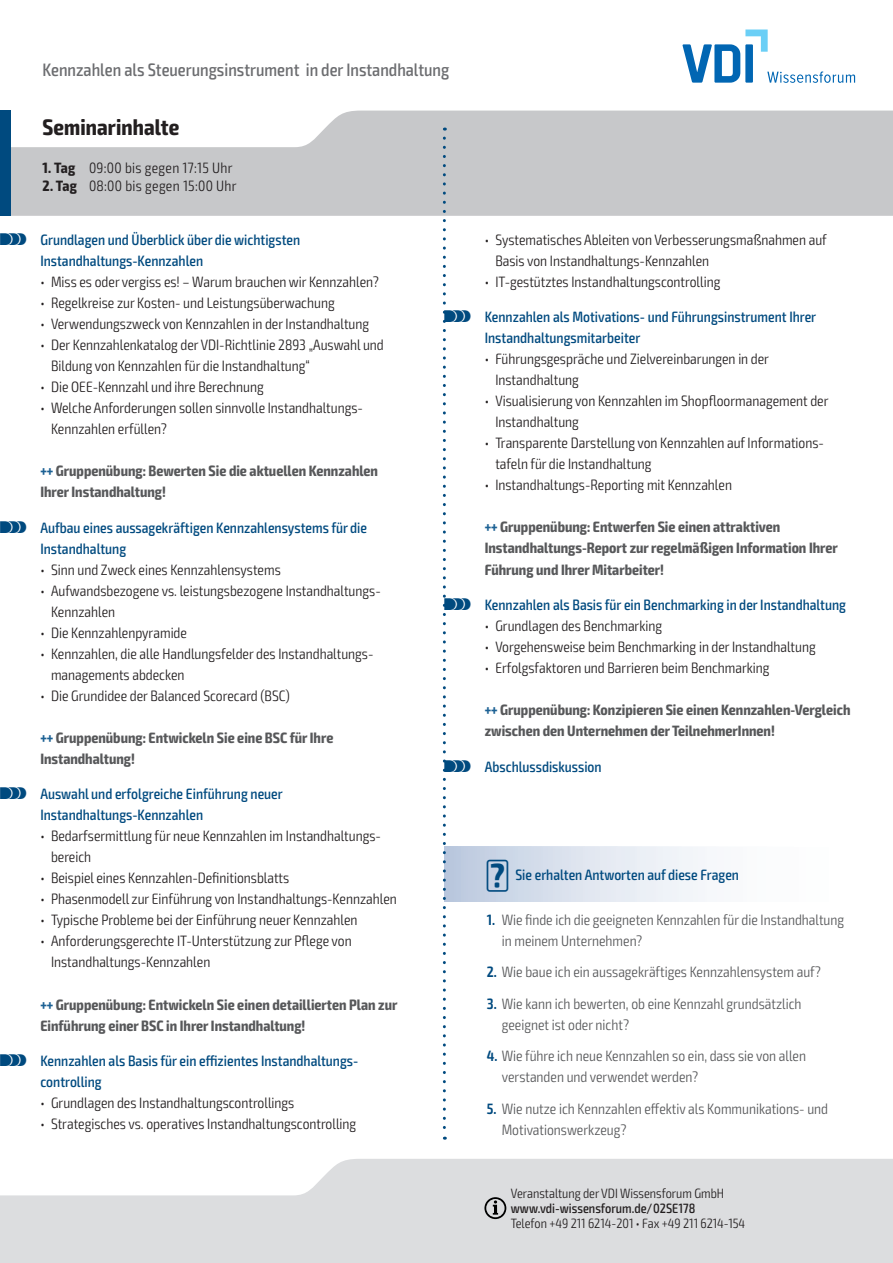
<style>
.page{position:relative;width:893px;height:1263px;background:#fff}
.page>*{position:absolute;margin:0;border:0;box-sizing:border-box;transform-origin:0 0}
.t1{font:700 condensed 22.5px "Exo 2";letter-spacing:.005em;color:#231f20}
.t2{font:500 condensed 18px "Exo 2";color:#6c6d70}
.t3{font:300 condensed 15px/21px "Exo 2";color:#231f20}
.t4{font:500 condensed 15px/21px "Exo 2";color:#004a7f}
.t5{font:700 condensed 15px/21px "Exo 2";color:#57585a}
.t6{font:300 condensed 15px/21px "Exo 2";color:#57585a}
.t7{font:300 condensed 15px "Exo 2";letter-spacing:.02em;color:#231f20}
.t8{font:300 condensed 13.5px "Exo 2";color:#231f20}
.t9{font:500 condensed 13.5px "Exo 2";color:#231f20}
.s1{font-weight:700}
.s2{font-family:"VDI Iconset S4 A Regular";font-weight:400;font-stretch:normal}
.s3{color:#1c6194}
.s4{font-weight:600;color:#004a7f}
</style>
<div class="page">
<svg style="left:0;top:1159px;width:893px;height:104px;background:#e0e1e3"></svg>
<svg style="left:11px;top:111px;width:882px;height:105px;background:#cdced0"></svg>
<div style="left:0;top:111px;width:11px;height:105px;background:#004a7f"></div>
<svg style="left:484px;top:1197px;width:22px;height:22px"></svg>
<svg style="left:682px;top:30px;width:173px;height:53px"></svg>
<div style="left:446px;top:847px;width:445px;height:54px;background:linear-gradient(to right,#c6d1e4,#fff)"></div>
<svg style="left:443px;top:138px;width:3px;height:1002px"></svg>
<p class="t2" style="left:43px;top:59px;width:408px">Kennzahlen als Steuerungsinstrument in der Instandhaltung</p>
<h1 class="t1" style="left:43px;top:113px;width:138px">Seminarinhalte</h1>
<p class="t7" style="left:43px;top:159px;width:192px"><span class="s1">1. Tag</span> 09:00 bis gegen 17:15 Uhr</p>
<p class="t7" style="left:43px;top:177px;width:196px"><span class="s1">2. Tag</span> 08:00 bis gegen 15:00 Uhr</p>
<p class="t4" style="left:40px;top:229px;width:261px;text-indent:-40px"><span class="s2">S</span> Grundlagen und Überblick über die wichtigsten<br>Instandhaltungs-Kennzahlen</p>
<p class="t3" style="left:40px;top:271px;width:340px">• Miss es oder vergiss es! – Warum brauchen wir Kennzahlen?</p>
<p class="t3" style="left:40px;top:292px;width:296px">• Regelkreise zur Kosten- und Leistungsüberwachung</p>
<p class="t3" style="left:40px;top:313px;width:330px">• Verwendungszweck von Kennzahlen in der Instandhaltung</p>
<p class="t3" style="left:51px;top:334px;width:334px;text-indent:-11px">• Der Kennzahlenkatalog der VDI-Richtlinie 2893 „Auswahl und<br>Bildung von Kennzahlen für die Instandhaltung“</p>
<p class="t3" style="left:40px;top:376px;width:225px">• Die OEE-Kennzahl und ihre Berechnung</p>
<p class="t3" style="left:51px;top:397px;width:313px;text-indent:-11px">• Welche Anforderungen sollen sinnvolle Instandhaltungs-<br>Kennzahlen erfüllen?</p>
<p class="t5" style="left:40px;top:460px;width:339px"><span class="s3">+++</span> Gruppenübung: Bewerten Sie die aktuellen Kennzahlen<br>Ihrer Instandhaltung!</p>
<p class="t4" style="left:40px;top:517px;width:328px;text-indent:-40px"><span class="s2">S</span> Aufbau eines aussagekräftigen Kennzahlensystems für die<br>Instandhaltung</p>
<p class="t3" style="left:40px;top:559px;width:242px">• Sinn und Zweck eines Kennzahlensystems</p>
<p class="t3" style="left:51px;top:580px;width:331px;text-indent:-11px">• Aufwandsbezogene vs. leistungsbezogene Instandhaltungs-<br>Kennzahlen</p>
<p class="t3" style="left:40px;top:622px;width:148px">• Die Kennzahlenpyramide</p>
<p class="t3" style="left:51px;top:643px;width:322px;text-indent:-11px">• Kennzahlen, die alle Handlungsfelder des Instandhaltungs&shy;managements abdecken</p>
<p class="t3" style="left:40px;top:685px;width:251px">• Die Grundidee der Balanced Scorecard (BSC)</p>
<p class="t5" style="left:40px;top:727px;width:294px"><span class="s3">+++</span> Gruppenübung: Entwickeln Sie eine BSC für Ihre<br>Instandhaltung!</p>
<p class="t4" style="left:40px;top:784px;width:244px;text-indent:-40px"><span class="s2">S</span> Auswahl und erfolgreiche Einführung neuer<br>Instandhaltungs-Kennzahlen</p>
<p class="t3" style="left:51px;top:826px;width:330px;text-indent:-11px">• Bedarfsermittlung für neue Kennzahlen im Instandhaltungs&shy;bereich</p>
<p class="t3" style="left:40px;top:868px;width:250px">• Beispiel eines Kennzahlen-Definitionsblatts</p>
<p class="t3" style="left:40px;top:889px;width:358px">• Phasenmodell zur Einführung von Instandhaltungs-Kennzahlen</p>
<p class="t3" style="left:40px;top:910px;width:319px">• Typische Probleme bei der Einführung neuer Kennzahlen</p>
<p class="t3" style="left:51px;top:931px;width:302px;text-indent:-11px">• Anforderungsgerechte IT-Unterstützung zur Pflege von<br>Instandhaltungs-Kennzahlen</p>
<p class="t5" style="left:40px;top:994px;width:358px"><span class="s3">+++</span> Gruppenübung: Entwickeln Sie einen detaillierten Plan zur<br>Einführung einer BSC in Ihrer Instandhaltung!</p>
<p class="t4" style="left:40px;top:1051px;width:318px;text-indent:-40px"><span class="s2">S</span> Kennzahlen als Basis für ein effizientes Instandhaltungs&shy;controlling</p>
<p class="t3" style="left:40px;top:1093px;width:255px">• Grundlagen des Instandhaltungscontrollings</p>
<p class="t3" style="left:40px;top:1114px;width:317px">• Strategisches vs. operatives Instandhaltungscontrolling</p>
<p class="t3" style="left:495px;top:229px;width:333px;text-indent:-11px">• Systematisches Ableiten von Verbesserungsmaßnahmen auf<br>Basis von Instandhaltungs-Kennzahlen</p>
<p class="t3" style="left:485px;top:271px;width:237px">• IT-gestütztes Instandhaltungscontrolling</p>
<p class="t4" style="left:485px;top:307px;width:333px;text-indent:-40px"><span class="s2">S</span> Kennzahlen als Motivations- und Führungsinstrument Ihrer<br>Instandhaltungsmitarbeiter</p>
<p class="t3" style="left:495px;top:349px;width:275px;text-indent:-11px">• Führungsgespräche und Zielvereinbarungen in der<br>Instandhaltung</p>
<p class="t3" style="left:495px;top:391px;width:335px;text-indent:-11px">• Visualisierung von Kennzahlen im Shopfloormanagement der<br>Instandhaltung</p>
<p class="t3" style="left:495px;top:433px;width:328px;text-indent:-11px">• Transparente Darstellung von Kennzahlen auf Informations&shy;tafeln für die Instandhaltung</p>
<p class="t3" style="left:485px;top:475px;width:249px">• Instandhaltungs-Reporting mit Kennzahlen</p>
<p class="t5" style="left:485px;top:517px;width:355px"><span class="s3">+++</span> Gruppenübung: Entwerfen Sie einen attraktiven<br>Instandhaltungs-Report zur regelmäßigen Information Ihrer<br>Führung und Ihrer Mitarbeiter!</p>
<p class="t4" style="left:444px;top:595px;width:403px"><span class="s2">S</span> Kennzahlen als Basis für ein Benchmarking in der Instandhaltung</p>
<p class="t3" style="left:485px;top:616px;width:179px">• Grundlagen des Benchmarking</p>
<p class="t3" style="left:485px;top:637px;width:332px">• Vorgehensweise beim Benchmarking in der Instandhaltung</p>
<p class="t3" style="left:485px;top:658px;width:286px">• Erfolgsfaktoren und Barrieren beim Benchmarking</p>
<p class="t5" style="left:485px;top:700px;width:367px"><span class="s3">+++</span> Gruppenübung: Konzipieren Sie einen Kennzahlen-Vergleich zwischen den Unternehmen der TeilnehmerInnen!</p>
<p class="t4" style="left:444px;top:757px;width:159px"><span class="s2">S</span> Abschlussdiskussion</p>
<p class="t4" style="left:487px;top:864px;width:254px"><span class="s2">?</span> Sie erhalten Antworten auf diese Fragen</p>
<p class="t6" style="left:502px;top:909px;width:344px;text-indent:-15px"><span class="s4">1.</span> Wie finde ich die geeigneten Kennzahlen für die Instandhaltung in meinem Unternehmen?</p>
<p class="t6" style="left:487px;top:962px;width:336px"><span class="s4">2.</span> Wie baue ich ein aussagekräftiges Kennzahlensystem auf?</p>
<p class="t6" style="left:502px;top:993px;width:301px;text-indent:-15px"><span class="s4">3.</span> Wie kann ich bewerten, ob eine Kennzahl grundsätzlich geeignet ist oder nicht?</p>
<p class="t6" style="left:502px;top:1046px;width:306px;text-indent:-15px"><span class="s4">4.</span> Wie führe ich neue Kennzahlen so ein, dass sie von allen verstanden und verwendet werden?</p>
<p class="t6" style="left:502px;top:1098px;width:328px;text-indent:-15px"><span class="s4">5.</span> Wie nutze ich Kennzahlen effektiv als Kommunikations- und<br>Motivationswerkzeug?</p>
<p class="t8" style="left:511px;top:1185px;width:215px">Veranstaltung der VDI Wissensforum GmbH</p>
<p class="t9" style="left:511px;top:1200px;width:186px">www.vdi-wissensforum.de/02SE178</p>
<p class="t8" style="left:511px;top:1215px;width:236px">Telefon +49 211 6214-201 • Fax +49 211 6214-154</p>
</div>
